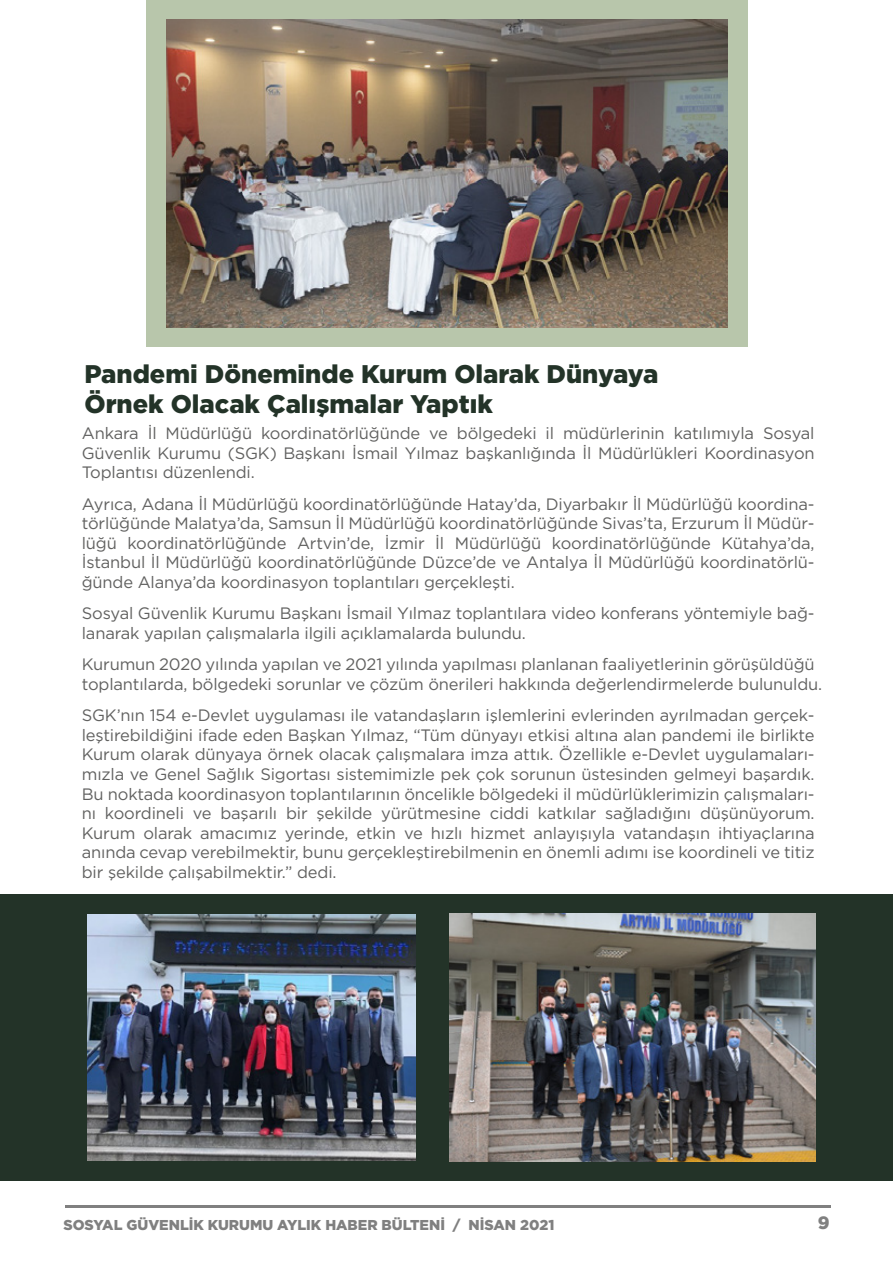
<style>
.page{position:relative;width:893px;height:1263px;background:#fff}
.page>*{position:absolute;margin:0;border:0;box-sizing:border-box;transform-origin:0 0}
.t1{font:900 25.5px/30px "Gotham";color:#233328}
.t2{font:900 17.85px "Gotham";color:#808080}
.t3{font:16.5px/19.5px "Gotham";letter-spacing:-.01em;color:#616160;text-align:justify}
.t4{font:900 14.25px "Gotham";color:#808080}
</style>
<div class="page">
<div style="left:0;top:894px;width:893px;height:287px;background:#233328"></div>
<div style="left:146px;top:0;width:602px;height:346px;background:#b8c6ab"></div>
<hr style="left:65px;top:1205px;width:765px;height:2px;background:#808080">
<img style="left:167px;top:19px;width:560px;height:308px">
<img style="left:87px;top:914px;width:328px;height:246px">
<img style="left:449px;top:914px;width:366px;height:247px">
<h1 class="t1" style="left:85px;top:359px;width:575px">Pandemi Döneminde Kurum Olarak Dünyaya<br>Örnek Olacak Çalışmalar Yaptık</h1>
<p class="t3" style="left:82px;top:423px;width:734px">Ankara İl Müdürlüğü koordinatörlüğünde ve bölgedeki il müdürlerinin katılımıyla Sosyal Güvenlik Kurumu (SGK) Başkanı İsmail Yılmaz başkanlığında İl Müdürlükleri Koordinasyon Toplantısı düzenlendi.</p>
<p class="t3" style="left:82px;top:494px;width:734px">Ayrıca, Adana İl Müdürlüğü koordinatörlüğünde Hatay’da, Diyarbakır İl Müdürlüğü koordina&shy;törlüğünde Malatya’da, Samsun İl Müdürlüğü koordinatörlüğünde Sivas’ta, Erzurum İl Müdür&shy;lüğü koordinatörlüğünde Artvin’de, İzmir İl Müdürlüğü koordinatörlüğünde Kütahya’da, İstanbul İl Müdürlüğü koordinatörlüğünde Düzce’de ve Antalya İl Müdürlüğü koordinatörlü&shy;ğünde Alanya’da koordinasyon toplantıları gerçekleşti.</p>
<p class="t3" style="left:82px;top:603px;width:734px">Sosyal Güvenlik Kurumu Başkanı İsmail Yılmaz toplantılara video konferans yöntemiyle bağ&shy;lanarak yapılan çalışmalarla ilgili açıklamalarda bulundu.</p>
<p class="t3" style="left:82px;top:654px;width:742px">Kurumun 2020 yılında yapılan ve 2021 yılında yapılması planlanan faaliyetlerinin görüşüldüğü toplantılarda, bölgedeki sorunlar ve çözüm önerileri hakkında değerlendirmelerde bulunuldu.</p>
<p class="t3" style="left:82px;top:705px;width:734px">SGK’nın 154 e-Devlet uygulaması ile vatandaşların işlemlerini evlerinden ayrılmadan gerçek&shy;leştirebildiğini ifade eden Başkan Yılmaz, “Tüm dünyayı etkisi altına alan pandemi ile birlikte Kurum olarak dünyaya örnek olacak çalışmalara imza attık. Özellikle e-Devlet uygulamaları&shy;mızla ve Genel Sağlık Sigortası sistemimizle pek çok sorunun üstesinden gelmeyi başardık.<br>Bu noktada koordinasyon toplantılarının öncelikle bölgedeki il müdürlüklerimizin çalışmaları&shy;nı koordineli ve başarılı bir şekilde yürütmesine ciddi katkılar sağladığını düşünüyorum.<br>Kurum olarak amacımız yerinde, etkin ve hızlı hizmet anlayışıyla vatandaşın ihtiyaçlarına anında cevap verebilmektir, bunu gerçekleştirebilmenin en önemli adımı ise koordineli ve titiz bir şekilde çalışabilmektir.” dedi.</p>
<p class="t4" style="left:63px;top:1215px;width:492px">SOSYAL GÜVENLİK KURUMU AYLIK HABER BÜLTENİ / NİSAN 2021</p>
<p class="t2" style="left:818px;top:1210px;width:13px">9</p>
</div>
